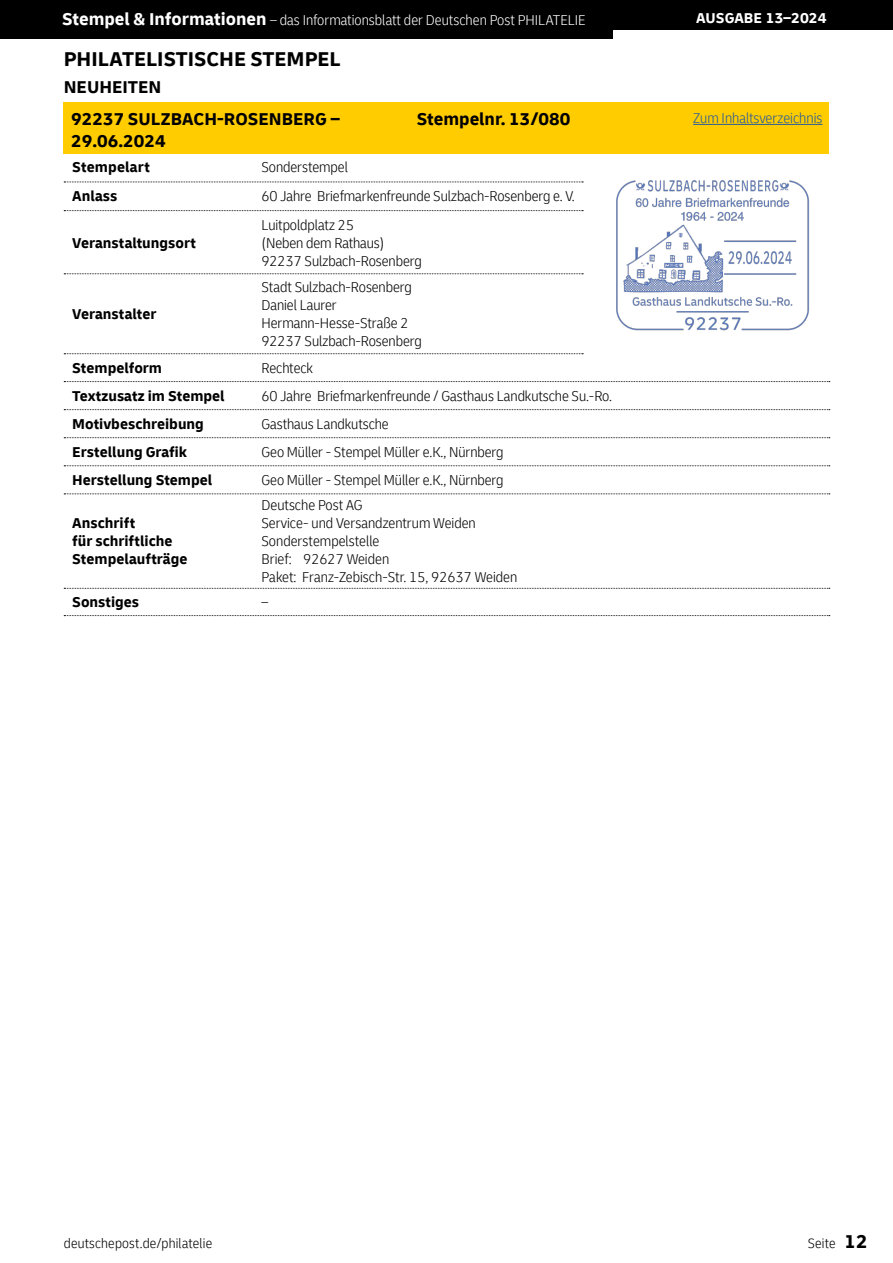
<style>
.page{position:relative;width:893px;height:1263px;background:#fff}
.page>*{position:absolute;margin:0;border:0;box-sizing:border-box;transform-origin:0 0}
.t1{font:700 21px "Delivery";color:#000}
.t2{font:700 18px/32px "Delivery";color:#000}
.t3{font:300 condensed 15px/18px "Delivery";letter-spacing:-.005em;color:#000}
.t4{font:700 15px/28px "Delivery";color:#000}
.t5{font:300 condensed 15px "Delivery";color:#fff}
.t6{font:300 condensed 15px "Delivery";color:#275b9b}
.t7{font:700 15px "Delivery";color:#fff}
.t8{font:300 condensed 14.25px "Delivery";letter-spacing:.015em;color:#000}
.s1{font-weight:700;font-stretch:normal;font-size:18px}
.s2{font-weight:700;font-stretch:normal;font-size:19.5px}
</style>
<div class="page">
<div style="left:0;top:0;width:893px;height:30px;background:#000"></div>
<div style="left:0;top:0;width:612px;height:38px;background:#000"></div>
<div style="left:64px;top:102px;width:765px;height:51px;background:#fc0"></div>
<svg style="left:64px;top:182px;width:519px;height:1px"></svg>
<svg style="left:64px;top:210px;width:519px;height:1px"></svg>
<svg style="left:64px;top:273px;width:519px;height:1px"></svg>
<svg style="left:64px;top:353px;width:519px;height:1px"></svg>
<svg style="left:64px;top:381px;width:766px;height:1px"></svg>
<svg style="left:64px;top:409px;width:766px;height:1px"></svg>
<svg style="left:64px;top:437px;width:766px;height:1px"></svg>
<svg style="left:64px;top:465px;width:766px;height:1px"></svg>
<svg style="left:64px;top:493px;width:766px;height:1px"></svg>
<svg style="left:64px;top:588px;width:766px;height:1px"></svg>
<img style="left:616px;top:180px;width:194px;height:151px">
<svg style="left:64px;top:615px;width:766px;height:1px"></svg>
<hr style="left:693px;top:124px;width:129px;height:1px;background:#275b9b">
<p class="t5" style="left:62px;top:12px;width:525px"><span class="s1">Stempel &amp; Informationen</span> – das Informationsblatt der Deutschen Post PHILATELIE</p>
<p class="t7" style="left:696px;top:9px;width:132px">AUSGABE 13–2024</p>
<h1 class="t1" style="left:64px;top:46px;width:278px">PHILATELISTISCHE STEMPEL</h1>
<p class="t2" style="left:71px;top:71px;width:270px;text-indent:-7px">NEUHEITEN<br>92237 SULZBACH-ROSENBERG –</p>
<p class="t2" style="left:71px;top:125px;width:96px">29.06.2024</p>
<p class="t6" style="left:693px;top:109px;width:131px">Zum Inhaltsverzeichnis</p>
<p class="t2" style="left:417px;top:103px;width:155px">Stempelnr. 13/080</p>
<p class="t4" style="left:72px;top:153px;width:79px;line-height:29px">Stempelart<br>Anlass</p>
<p class="t4" style="left:72px;top:229px;width:125px">Veranstaltungsort</p>
<p class="t4" style="left:72px;top:300px;width:86px">Veranstalter</p>
<p class="t4" style="left:72px;top:354px;width:154px">Stempelform<br>Textzusatz im Stempel<br>Motivbeschreibung<br>Erstellung Grafik<br>Herstellung Stempel</p>
<p class="t4" style="left:72px;top:514px;width:117px;line-height:18px">Anschrift<br>für schriftliche<br>Stempelaufträge</p>
<p class="t3" style="left:261px;top:153px;width:315px;line-height:28.8px">Sonderstempel<br>60 Jahre Briefmarkenfreunde Sulzbach-Rosenberg e. V.<br>Luitpoldplatz 25</p>
<p class="t3" style="left:261px;top:234px;width:162px">(Neben dem Rathaus)<br>92237 Sulzbach-Rosenberg</p>
<p class="t3" style="left:261px;top:278px;width:162px">Stadt Sulzbach-Rosenberg<br>Daniel Laurer<br>Hermann-Hesse-Straße 2<br>92237 Sulzbach-Rosenberg</p>
<p class="t3" style="left:261px;top:354px;width:352px;line-height:28px">Rechteck<br>60 Jahre Briefmarkenfreunde / Gasthaus Landkutsche Su.-Ro.<br>Gasthaus Landkutsche<br>Geo Müller - Stempel Müller e.K., Nürnberg<br>Geo Müller - Stempel Müller e.K., Nürnberg</p>
<p class="t3" style="left:261px;top:496px;width:257px">Deutsche Post AG<br>Service- und Versandzentrum Weiden<br>Sonderstempelstelle<br>Brief: 92627 Weiden<br>Paket: Franz-Zebisch-Str. 15, 92637 Weiden</p>
<p class="t4" style="left:72px;top:588px;width:68px">Sonstiges</p>
<p class="t3" style="left:261px;top:593px;width:8px">–</p>
<p class="t8" style="left:64px;top:1235px;width:150px">deutschepost.de/philatelie</p>
<p class="t8" style="left:808px;top:1235px;width:61px">Seite <span class="s2">12</span></p>
</div>
